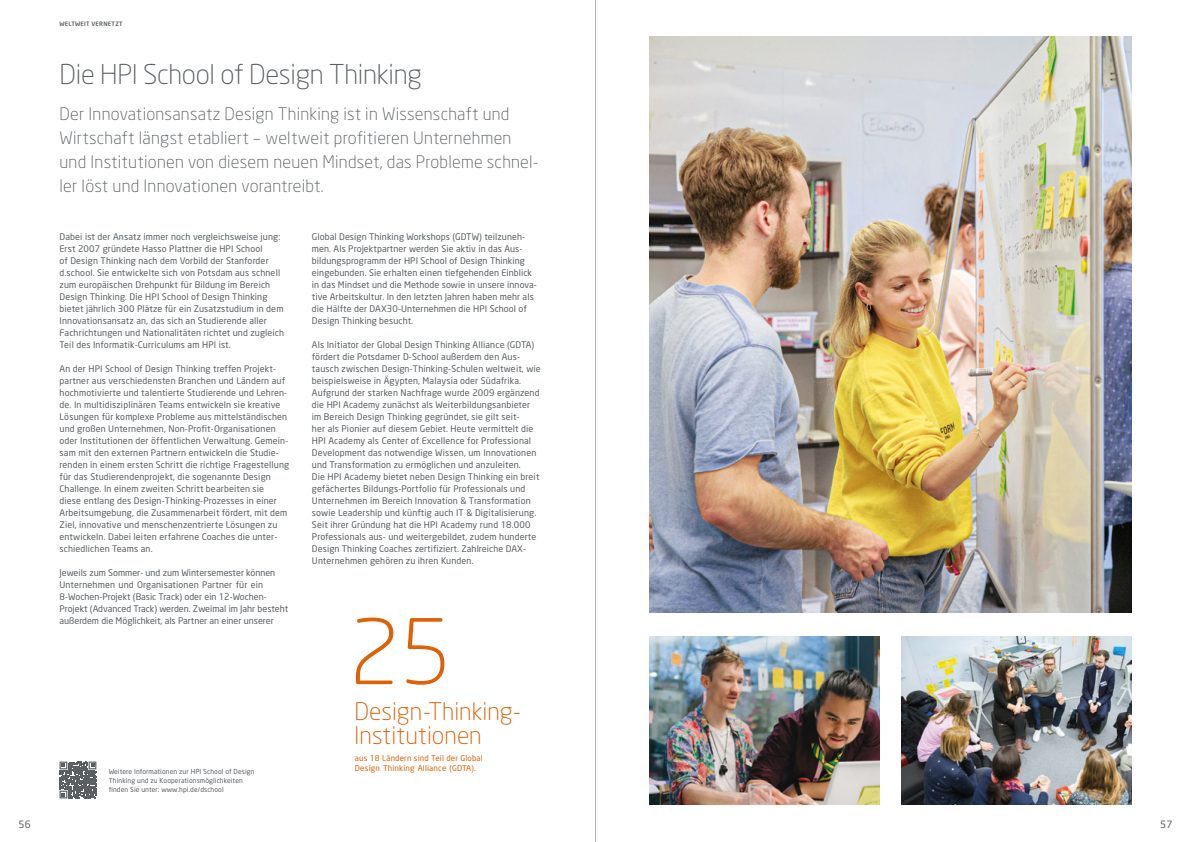
<style>
.page{position:relative;width:1191px;height:842px;background:#fff}
.page>*{position:absolute;margin:0;border:0;box-sizing:border-box;transform-origin:0 0}
.t1{font:300 89px "Neo Sans";color:#de6106}
.t2{font:300 27px "Neo Sans";letter-spacing:-.01em;color:#5a5f62}
.t3{font:300 24px/24px "Neo Sans";color:#de6106}
.t4{font:300 17px/24px "Neo Sans";letter-spacing:.015em;color:#5a5f62}
.t5{font:10px "Neo Sans";color:#5a5f62}
.t6{font:9px/12px "Neo Sans";letter-spacing:.015em;color:#5a5f62}
.t7{font:8px/10px "Neo Sans";letter-spacing:.02em;color:#de6106}
.t8{font:6.8px/9px "Neo Sans";letter-spacing:.015em;color:#5a5f62}
.t9{font:500 6px "Neo Sans";letter-spacing:.04em;color:#5a5f62}
</style>
<div class="page">
<img style="left:649px;top:36px;width:482px;height:576px">
<img style="left:649px;top:636px;width:230px;height:168px">
<img style="left:901px;top:636px;width:230px;height:168px">
<svg style="left:60px;top:761px;width:36px;height:37px"></svg>
<hr style="left:595px;top:0;width:1px;height:842px;background:#b6b7b5">
<p class="t9" style="left:60px;top:20px;width:65px">WELTWEIT VERNETZT</p>
<h2 class="t2" style="left:60px;top:58px;width:364px">Die HPI School of Design Thinking</h2>
<p class="t4" style="left:60px;top:102px;width:481px">Der Innovationsansatz Design Thinking ist in Wissenschaft und Wirtschaft längst etabliert – weltweit profitieren Unternehmen und Institutionen von diesem neuen Mindset, das Probleme schnel&shy;ler löst und Innovationen vorantreibt.</p>
<p class="t6" style="left:60px;top:231px;width:226px">Dabei ist der Ansatz immer noch vergleichsweise jung:<br>Erst 2007 gründete Hasso Plattner die HPI School<br>of Design Thinking nach dem Vorbild der Stanforder d.school. Sie entwickelte sich von Potsdam aus schnell zum europäischen Drehpunkt für Bildung im Bereich Design Thinking. Die HPI School of Design Thinking bietet jährlich 300 Plätze für ein Zusatzstudium in dem Innovationsansatz an, das sich an Studierende aller Fachrichtungen und Nationalitäten richtet und zugleich Teil des Informatik-Curriculums am HPI ist.</p>
<p class="t6" style="left:60px;top:363px;width:231px">An der HPI School of Design Thinking treffen Projekt&shy;partner aus verschiedensten Branchen und Ländern auf hochmotivierte und talentierte Studierende und Lehren&shy;de. In multidisziplinären Teams entwickeln sie kreative Lösungen für komplexe Probleme aus mittelständischen und großen Unternehmen, Non-Profit-Organisationen oder Institutionen der öffentlichen Verwaltung. Gemein&shy;sam mit den externen Partnern entwickeln die Studie&shy;renden in einem ersten Schritt die richtige Fragestellung für das Studierendenprojekt, die sogenannte Design Challenge. In einem zweiten Schritt bearbeiten sie<br>diese entlang des Design-Thinking-Prozesses in einer Arbeitsumgebung, die Zusammenarbeit fördert, mit dem Ziel, innovative und menschenzentrierte Lösungen zu entwickeln. Dabei leiten erfahrene Coaches die unter&shy;schiedlichen Teams an.</p>
<p class="t6" style="left:60px;top:566px;width:230px">Jeweils zum Sommer- und zum Wintersemester können Unternehmen und Organisationen Partner für ein 8-Wochen-Projekt (Basic Track) oder ein 12-Wochen-Projekt (Advanced Track) werden. Zweimal im Jahr besteht außerdem die Möglichkeit, als Partner an einer unserer</p>
<p class="t8" style="left:109px;top:767px;width:147px">Weitere Informationen zur HPI School of Design<br>Thinking und zu Kooperationsmöglichkeiten finden Sie unter: www.hpi.de/dschool</p>
<p class="t6" style="left:312px;top:230px;width:226px">Global Design Thinking Workshops (GDTW) teilzuneh&shy;men. Als Projektpartner werden Sie aktiv in das Aus&shy;bildungsprogramm der HPI School of Design Thinking eingebunden. Sie erhalten einen tiefgehenden Einblick in das Mindset und die Methode sowie in unsere innova&shy;tive Arbeitskultur. In den letzten Jahren haben mehr als die Hälfte der DAX30-Unternehmen die HPI School of Design Thinking besucht.</p>
<p class="t6" style="left:312px;top:338px;width:230px">Als Initiator der Global Design Thinking Alliance (GDTA) fördert die Potsdamer D-School außerdem den Aus&shy;tausch zwischen Design-Thinking-Schulen weltweit, wie beispielsweise in Ägypten, Malaysia oder Südafrika.<br>Aufgrund der starken Nachfrage wurde 2009 ergänzend die HPI Academy zunächst als Weiterbildungsanbieter im Bereich Design Thinking gegründet, sie gilt seit-<br>her als Pionier auf diesem Gebiet. Heute vermittelt die HPI Academy als Center of Excellence for Professional Development das notwendige Wissen, um Innovationen und Transformation zu ermöglichen und anzuleiten.<br>Die HPI Academy bietet neben Design Thinking ein breit gefächertes Bildungs-Portfolio für Professionals und Unternehmen im Bereich Innovation &amp; Transformation sowie Leadership und künftig auch IT &amp; Digitalisierung.<br>Seit ihrer Gründung hat die HPI Academy rund 18.000<br>Professionals aus- und weitergebildet, zudem hunderte Design Thinking Coaches zertifiziert. Zahlreiche DAX-Unternehmen gehören zu ihren Kunden.</p>
<h1 class="t1" style="left:349px;top:599px;width:104px">25</h1>
<h3 class="t3" style="left:354px;top:699px;width:168px">Design-Thinking-<br>Institutionen</h3>
<p class="t7" style="left:355px;top:753px;width:129px">aus 18 Ländern sind Teil der Global<br>Design Thinking Alliance (GDTA).</p>
<p class="t5" style="left:18px;top:818px;width:14px">56</p>
<p class="t5" style="left:1160px;top:818px;width:14px">57</p>
</div>
